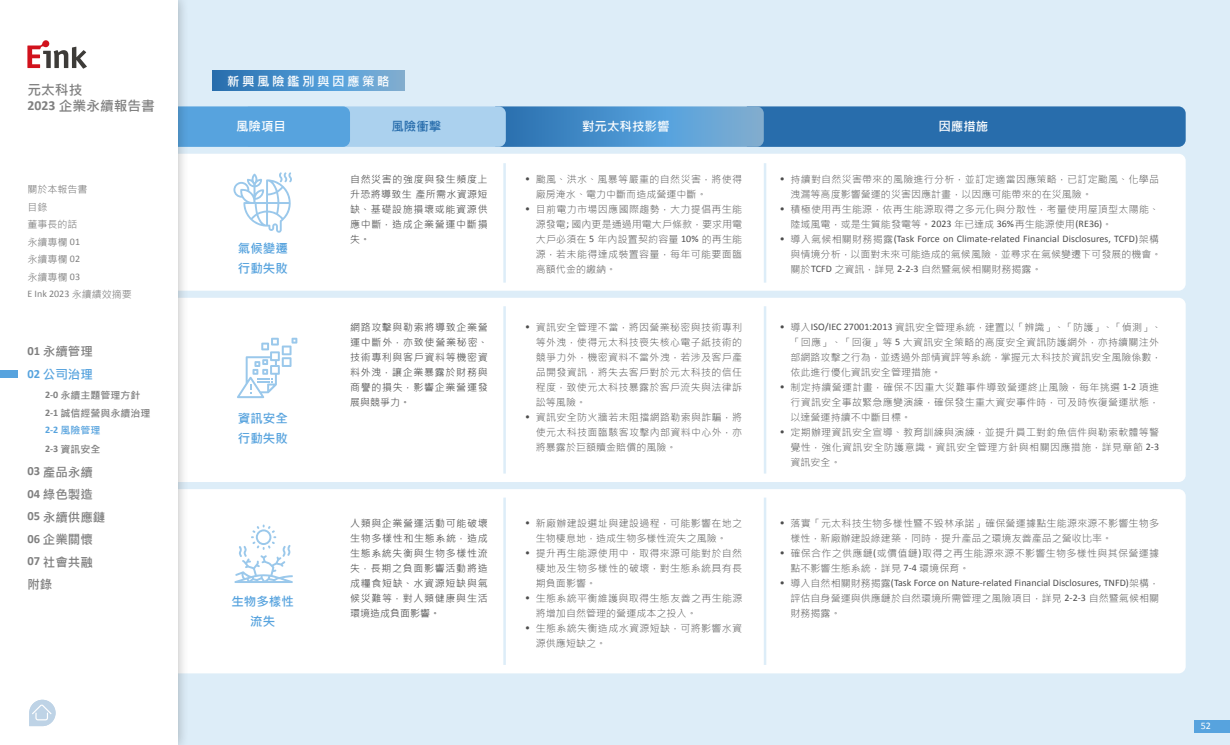
<style>
.page{position:relative;width:1230px;height:745px;background:#fff}
.page>*{position:absolute;margin:0;border:0;box-sizing:border-box;transform-origin:0 0}
.t1{font:700 13.75px/16.5px "Microsoft Jheng Hei";color:#808080}
.t2{font:700 12.5px/22.5px "Microsoft Jheng Hei";color:#808080}
.t3{font:700 12.5px/20px "Microsoft Jheng Hei";color:#57a3de}
.t4{font:700 12.5px "Microsoft Jheng Hei";color:#fff}
.t5{font:700 12.5px "Microsoft Jheng Hei";letter-spacing:.2em;color:#fff}
.t6{font:700 12.5px "Microsoft Jheng Hei";color:#286dac}
.t7{font:300 10px/15px "Microsoft Jheng Hei";letter-spacing:.025em;color:#4d4d4d}
.t8{font:300 10px/15px "Microsoft Jheng Hei";letter-spacing:.005em;color:#4d4d4d}
.t9{font:10px/15px "Microsoft Jheng Hei";letter-spacing:.07em;color:#4d4d4d;text-align:justify}
.t10{font:10px "Calibri";letter-spacing:.005em;color:#4d4d4d}
.t11{font:700 10px/17.5px "Microsoft Jheng Hei";color:#808080}
.t12{font:10px/17.5px "Microsoft Jheng Hei";color:#808080}
.t13{font:10px "Calibri";color:#808080}
.t14{font:10px "Calibri";color:#fff}
.s1{font-family:"Calibri"}
.s2{font-family:"Microsoft Jheng Hei"}
.s3{font-family:"Calibri";color:#57a3de}
.s4{color:#57a3de}
.s5{font-family:"Calibri";font-weight:400}
.s6{font-family:"Microsoft Jheng Hei";font-weight:300}
</style>
<div class="page">
<div style="left:177px;top:0;width:1053px;height:744px;background:#ddedf8"></div>
<div style="left:189px;top:154px;width:996px;height:136px;background:#fff"></div>
<div style="left:189px;top:298px;width:996px;height:183px;background:#fff"></div>
<div style="left:189px;top:489px;width:996px;height:184px;background:#fff"></div>
<svg style="left:213px;top:71px;width:191px;height:20px"></svg>
<hr style="left:764px;top:163px;width:2px;height:119px;background:#ddedf8">
<hr style="left:503px;top:163px;width:3px;height:119px;background:#ddedf8">
<hr style="left:764px;top:306px;width:2px;height:167px;background:#ddedf8">
<hr style="left:503px;top:306px;width:3px;height:167px;background:#ddedf8">
<hr style="left:764px;top:497px;width:2px;height:167px;background:#ddedf8">
<hr style="left:503px;top:497px;width:3px;height:167px;background:#ddedf8">
<svg style="left:189px;top:106px;width:996px;height:41px"></svg>
<svg style="left:234px;top:524px;width:59px;height:58px"></svg>
<svg style="left:237px;top:337px;width:60px;height:61px"></svg>
<svg style="left:233px;top:172px;width:59px;height:61px"></svg>
<div style="left:0;top:0;width:189px;height:744px;background:#000;opacity:.3"></div>
<div style="left:0;top:0;width:177px;height:744px;background:#fff"></div>
<svg style="left:27px;top:40px;width:60px;height:29px"></svg>
<div style="left:0;top:370px;width:18px;height:7px;background:#57a3de"></div>
<svg style="left:29px;top:699px;width:27px;height:26px"></svg>
<div style="left:1194px;top:719px;width:36px;height:12px;background:#57a3de"></div>
<h1 class="t1" style="left:27px;top:81px;width:129px">元太科技<br><span class="s1">2023</span> 企業永續報告書</h1>
<p class="t12" style="left:27px;top:181px;width:61px">關於本報告書目錄<br>董事長的話永續專欄 <span class="s1">01</span>永續專欄 <span class="s1">02</span>永續專欄 <span class="s1">03</span></p>
<p class="t13" style="left:27px;top:287px;width:106px">E Ink 2023 <span class="s2">永續績效摘要</span></p>
<p class="t2" style="left:27px;top:340px;width:67px"><span class="s1">01</span> 永續管理<br><span class="s3">02</span> <span class="s4">公司治理</span></p>
<p class="t11" style="left:45px;top:386px;width:107px"><span class="s1">2-0</span> 永續主題管理方針<br><span class="s1">2-1</span> 誠信經營與永續治理<br><span class="s3">2-2</span> <span class="s4">風險管理</span></p>
<p class="t11" style="left:45px;top:440px;width:57px"><span class="s1">2-3</span> 資訊安全</p>
<p class="t2" style="left:27px;top:460px;width:79px"><span class="s1">03</span> 產品永續<br><span class="s1">04</span> 綠色製造<br><span class="s1">05</span> 永續供應鏈<br><span class="s1">06</span> 企業關懷<br><span class="s1">07</span> 社會共融附錄</p>
<p class="t5" style="left:227px;top:73px;width:164px">新興風險鑑別與因應策略</p>
<p class="t4" style="left:236px;top:118px;width:51px">風險項目</p>
<p class="t3" style="left:238px;top:238px;width:51px">氣候變遷行動失敗</p>
<p class="t3" style="left:238px;top:408px;width:51px">資訊安全行動失敗</p>
<p class="t3" style="left:231px;top:590px;width:64px;text-align:center">生物多樣性流失</p>
<p class="t6" style="left:391px;top:118px;width:51px">風險衝擊</p>
<p class="t4" style="left:582px;top:118px;width:89px">對元太科技影響</p>
<p class="t4" style="left:938px;top:118px;width:51px">因應措施</p>
<p class="t9" style="left:350px;top:171px;width:139px">自然災害的強度與發生頻度上升恐將導致生產所需水資源短缺、基礎設施損壞或能資源供應中斷，造成企業營運中斷損失。</p>
<p class="t7" style="left:536px;top:171px;width:208px;text-indent:-11px"><span class="s5">•</span> 颱風、洪水、風暴等嚴重的自然災害，將使得廠房淹水、電力中斷而造成營運中斷。</p>
<p class="t7" style="left:536px;top:201px;width:208px;text-align:justify;text-indent:-11px"><span class="s5">•</span> 目前電力市場因應國際趨勢，大力提倡再生能源發電<span class="s5">;</span> 國內更是通過用電大戶條款，要求用電大戶必須在 <span class="s5">5</span> 年內設置契約容量 <span class="s5">10%</span> 的再生能源，若未能得達成裝置容量，每年可能要面臨高額代金的繳納。</p>
<p class="t9" style="left:350px;top:319px;width:139px">網路攻擊與勒索將導致企業營運中斷外，亦致使營業秘密、技術專利與客戶資料等機密資料外洩，讓企業暴露於財務與商譽的損失，影響企業營運發展與競爭力。</p>
<p class="t9" style="left:350px;top:515px;width:139px">人類與企業營運活動可能破壞生物多樣性和生態系統，造成生態系統失衡與生物多樣性流失，長期之負面影響活動將造成糧食短缺、水資源短缺與氣候災難等，對人類健康與生活環境造成負面影響。</p>
<p class="t7" style="left:536px;top:319px;width:208px;text-align:justify;text-indent:-11px"><span class="s5">•</span> 資訊安全管理不當，將因營業秘密與技術專利等外洩，使得元太科技喪失核心電子紙技術的競爭力外，機密資料不當外洩，若涉及客戶產品開發資訊，將失去客戶對於元太科技的信任程度，致使元太科技暴露於客戶流失與法律訴訟等風險。</p>
<p class="t7" style="left:536px;top:409px;width:208px;text-align:justify;text-indent:-11px"><span class="s5">•</span> 資訊安全防火牆若未阻擋網路勒索與詐騙，將使元太科技面臨駭客攻擊內部資料中心外，亦將暴露於巨額贖金賠償的風險。</p>
<p class="t7" style="left:525px;top:515px;width:218px;text-align:center"><span class="s5">•</span> 新廠辦建設選址與建設過程，可能影響在地之生物棲息地，造成生物多樣性流失之風險。</p>
<p class="t7" style="left:536px;top:545px;width:208px;text-align:justify;text-indent:-11px"><span class="s5">•</span> 提升再生能源使用中，取得來源可能對於自然棲地及生物多樣性的破壞，對生態系統具有長期負面影響。</p>
<p class="t7" style="left:536px;top:590px;width:208px;text-indent:-11px"><span class="s5">•</span> 生態系統平衡維護與取得生態友善之再生能源將增加自然管理的營運成本之投入。</p>
<p class="t7" style="left:536px;top:620px;width:208px;text-indent:-11px"><span class="s5">•</span> 生態系統失衡造成水資源短缺，可將影響水資源供應短缺之。</p>
<p class="t7" style="left:790px;top:171px;width:370px;text-indent:-11px"><span class="s5">•</span> 持續對自然災害帶來的風險進行分析，並訂定適當因應策略，已訂定颱風、化學品洩漏等高度影響營運的災害因應計畫，以因應可能帶來的在災風險。</p>
<p class="t7" style="left:790px;top:201px;width:370px;text-indent:-11px"><span class="s5">•</span> 積極使用再生能源，依再生能源取得之多元化與分散性，考量使用屋頂型太陽能、陸域風電，或是生質能發電等。<span class="s5">2023</span> 年已達成 <span class="s5">36%</span>再生能源使用<span class="s5">(RE36)</span>。</p>
<p class="t10" style="left:780px;top:231px;width:381px">• <span class="s6">導入氣候相關財務揭露</span>(Task Force on Climate-related Financial Disclosures, TCFD)<span class="s6">架構</span></p>
<p class="t8" style="left:790px;top:246px;width:373px">與情境分析，以面對未來可能造成的氣候風險，並尋求在氣候變遷下可發展的機會。關於<span class="s5">TCFD</span> 之資訊，詳見 <span class="s5">2-2-3</span> 自然暨氣候相關財務揭露。</p>
<p class="t8" style="left:790px;top:319px;width:373px;text-indent:-11px"><span class="s5">•</span> 導入<span class="s5">ISO/IEC 27001:2013</span> 資訊安全管理系統，建置以「辨識」、「防護」、「偵測」、「回應」、「回復」等 <span class="s5">5</span> 大資訊安全策略的高度安全資訊防護網外，亦持續關注外部網路攻擊之行為，並透過外部情資評等系統，掌握元太科技於資訊安全風險係數，依此進行優化資訊安全管理措施。</p>
<p class="t7" style="left:790px;top:379px;width:370px;text-align:justify;text-indent:-11px"><span class="s5">•</span> 制定持續營運計畫，確保不因重大災難事件導致營運終止風險，每年挑選 <span class="s5">1-2</span> 項進行資訊安全事故緊急應變演練，確保發生重大資安事件時，可及時恢復營運狀態，以達營運持續不中斷目標。</p>
<p class="t7" style="left:790px;top:424px;width:370px;text-align:justify;text-indent:-11px"><span class="s5">•</span> 定期辦理資訊安全宣導、教育訓練與演練，並提升員工對釣魚信件與勒索軟體等警覺性，強化資訊安全防護意識。資訊安全管理方針與相關因應措施，詳見章節 <span class="s5">2-3</span>資訊安全。</p>
<p class="t7" style="left:790px;top:515px;width:370px;text-indent:-11px"><span class="s5">•</span> 落實「元太科技生物多樣性暨不毀林承諾」確保營運據點生能源來源不影響生物多樣性，新廠辦建設綠建築，同時，提升產品之環境友善產品之營收比率。</p>
<p class="t7" style="left:790px;top:545px;width:370px;text-indent:-11px"><span class="s5">•</span> 確保合作之供應鏈<span class="s5">(</span>或價值鏈<span class="s5">)</span>取得之再生能源來源不影響生物多樣性與其保營運據點不影響生態系統，詳見 <span class="s5">7-4</span> 環境保育。</p>
<p class="t10" style="left:780px;top:575px;width:381px">• <span class="s6">導入自然相關財務揭露</span>(Task Force on Nature-related Financial Disclosures, TNFD)<span class="s6">架構，</span></p>
<p class="t8" style="left:790px;top:590px;width:370px">評估自身營運與供應鏈於自然環境所需管理之風險項目，詳見 <span class="s5">2-2-3</span> 自然暨氣候相關財務揭露。</p>
<p class="t14" style="left:1200px;top:718px;width:12px">52</p>
</div>
